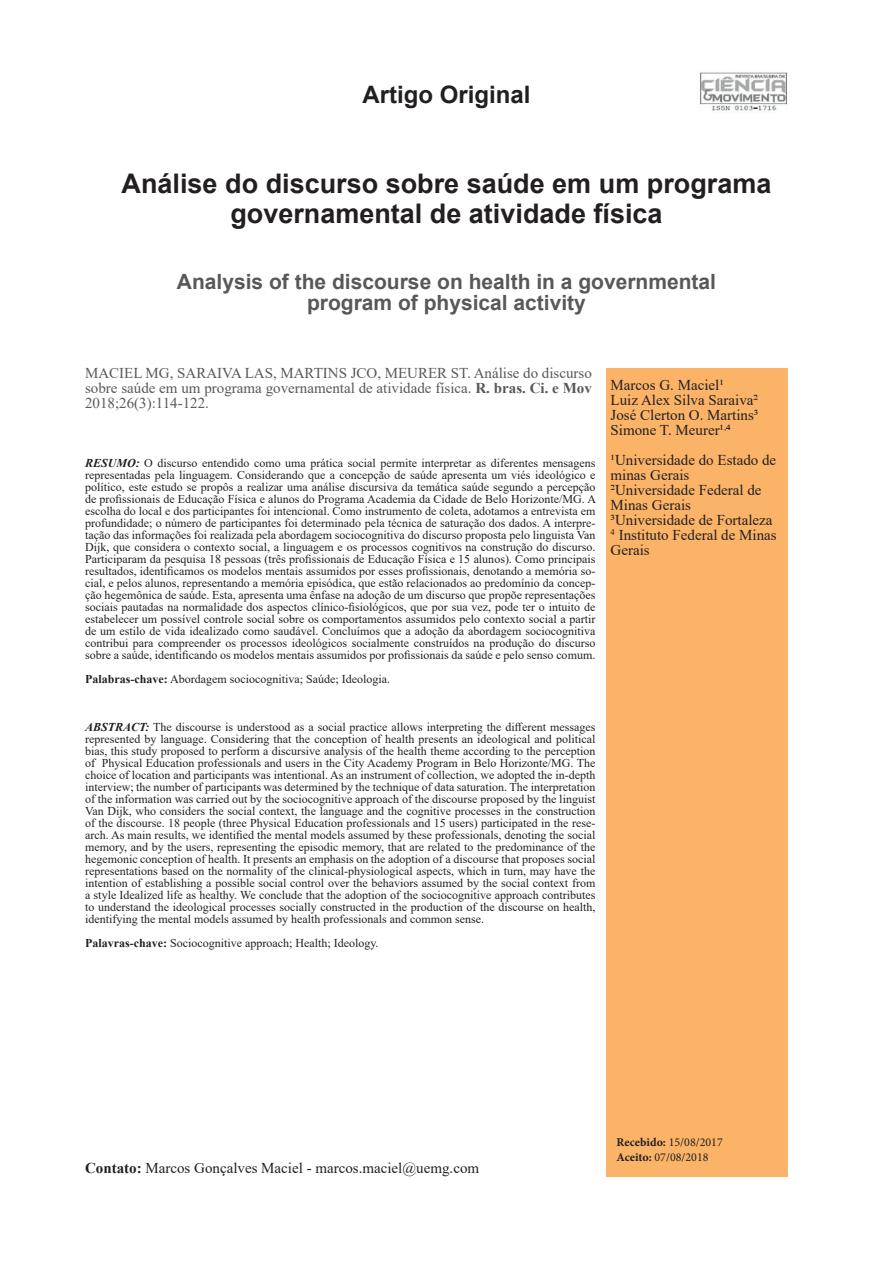
<style>
.page{position:relative;width:893px;height:1263px;background:#fff}
.page>*{position:absolute;margin:0;border:0;box-sizing:border-box;transform-origin:0 0}
.t1{font:700 27px/30px "Arial";color:#231f20;text-align:center}
.t2{font:700 24px "Arial";color:#231f20}
.t3{font:700 21px/21px "Arial";color:#57585a;text-align:center}
.t4{font:15px/15px "Times New Roman";color:#231f20}
.t5{font:15px/15px "Times New Roman";color:#57585a;text-align:justify}
.t6{font:12px/12px "Times New Roman";color:#231f20;text-align:justify}
.t7{font:12px/14.4px "Minion Pro";color:#231f20}
.s1{font-weight:700}
.s2{font-weight:700;font-style:italic}
</style>
<div class="page">
<div style="left:606px;top:368px;width:181px;height:809px;background:#fbb367"></div>
<img style="left:700px;top:72px;width:87px;height:39px">
<h2 class="t2" style="left:362px;top:77px;width:170px">Artigo Original</h2>
<h1 class="t1" style="left:122px;top:168px;width:651px">Análise do discurso sobre saúde em um programa governamental de atividade física</h1>
<h3 class="t3" style="left:177px;top:271px;width:541px">Analysis of the discourse on health in a governmental program of physical activity</h3>
<p class="t5" style="left:85px;top:365px;width:508px">MACIEL MG, SARAIVA LAS, MARTINS JCO, MEURER ST. Análise do discurso sobre saúde em um programa governamental de atividade física. <span class="s1">R. bras. Ci. e Mov </span>2018;26(3):114-122.</p>
<p class="t6" style="left:85px;top:456px;width:512px"><span class="s2">RESUMO:</span> O discurso entendido como uma prática social permite interpretar as diferentes mensagens representadas pela linguagem. Considerando que a concepção de saúde apresenta um viés ideológico e político, este estudo se propôs a realizar uma análise discursiva da temática saúde segundo a percepção de profissionais de Educação Física e alunos do Programa Academia da Cidade de Belo Horizonte/MG. A escolha do local e dos participantes foi intencional. Como instrumento de coleta, adotamos a entrevista em profundidade; o número de participantes foi determinado pela técnica de saturação dos dados. A interpre&shy;tação das informações foi realizada pela abordagem sociocognitiva do discurso proposta pelo linguista Van Dijk, que considera o contexto social, a linguagem e os processos cognitivos na construção do discurso.<br>Participaram da pesquisa 18 pessoas (três profissionais de Educação Física e 15 alunos). Como principais resultados, identificamos os modelos mentais assumidos por esses profissionais, denotando a memória so&shy;cial, e pelos alunos, representando a memória episódica, que estão relacionados ao predomínio da concep&shy;ção hegemônica de saúde. Esta, apresenta uma ênfase na adoção de um discurso que propõe representações sociais pautadas na normalidade dos aspectos clínico-fisiológicos, que por sua vez, pode ter o intuito de estabelecer um possível controle social sobre os comportamentos assumidos pelo contexto social a partir de um estilo de vida idealizado como saudável. Concluímos que a adoção da abordagem sociocognitiva contribui para compreender os processos ideológicos socialmente construídos na produção do discurso sobre a saúde, identificando os modelos mentais assumidos por profissionais da saúde e pelo senso comum.</p>
<p class="t6" style="left:85px;top:672px;width:306px"><span class="s1">Palabras-chave:</span> Abordagem sociocognitiva; Saúde; Ideologia.</p>
<p class="t6" style="left:85px;top:721px;width:512px"><span class="s2">ABSTRACT:</span> The discourse is understood as a social practice allows interpreting the different messages represented by language. Considering that the conception of health presents an ideological and political bias, this study proposed to perform a discursive analysis of the health theme according to the perception of Physical Education professionals and users in the City Academy Program in Belo Horizonte/MG. The choice of location and participants was intentional. As an instrument of collection, we adopted the in-depth interview; the number of participants was determined by the technique of data saturation. The interpretation of the information was carried out by the sociocognitive approach of the discourse proposed by the linguist Van Dijk, who considers the social context, the language and the cognitive processes in the construction of the discourse. 18 people (three Physical Education professionals and 15 users) participated in the rese&shy;arch. As main results, we identified the mental models assumed by these professionals, denoting the social memory, and by the users, representing the episodic memory, that are related to the predominance of the hegemonic conception of health. It presents an emphasis on the adoption of a discourse that proposes social representations based on the normality of the clinical-physiological aspects, which in turn, may have the intention of establishing a possible social control over the behaviors assumed by the social context from a style Idealized life as healthy. We conclude that the adoption of the sociocognitive approach contributes to understand the ideological processes socially constructed in the production of the discourse on health, identifying the mental models assumed by health professionals and common sense.</p>
<p class="t6" style="left:85px;top:937px;width:295px"><span class="s1">Palavras-chave:</span> Sociocognitive approach; Health; Ideology.</p>
<p class="t4" style="left:611px;top:377px;width:149px">Marcos G. Maciel1<br>Luiz Alex Silva Saraiva2<br>José Clerton O. Martins3<br>Simone T. Meurer1<sup>,</sup>4</p>
<p class="t4" style="left:611px;top:452px;width:168px">1Universidade do Estado de minas Gerais<br>2Universidade Federal de<br>Minas Gerais<br>3Universidade de Fortaleza<br><sup>4</sup> Instituto Federal de Minas<br>Gerais</p>
<p class="t4" style="left:85px;top:1160px;width:396px"><span class="s1">Contato:</span> Marcos Gonçalves Maciel - marcos.maciel@uemg.com</p>
<p class="t7" style="left:617px;top:1135px;width:108px"><span class="s1">Recebido:</span> 15/08/2017<br><span class="s1">Aceito:</span> 07/08/2018</p>
</div>
